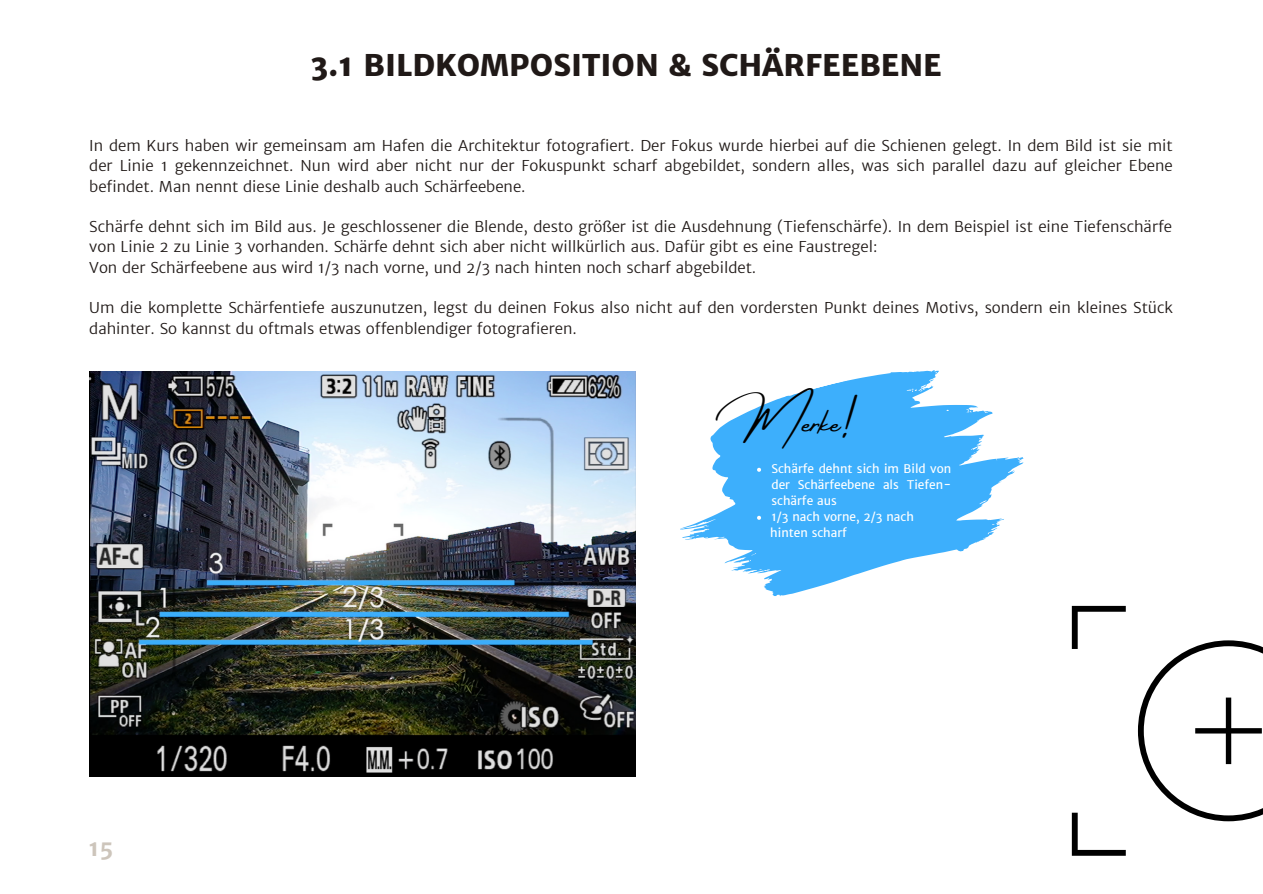
<style>
.page{position:relative;width:1263px;height:894px;background:#fff}
.page>*{position:absolute;margin:0;border:0;box-sizing:border-box;transform-origin:0 0}
.t1{font:33px "Amsterdam Four";color:#000}
.t2{font:800 30px "Merriweather Sans";color:#201917}
.t3{font:700 22.2px "Merriweather Sans";color:#cdc5bb}
.t4{font:300 15px/20.2px "Merriweather Sans";color:#201917}
.t5{font:12px/16px "Merriweather Sans";color:#fff}
</style>
<div class="page">
<img style="left:89px;top:371px;width:547px;height:405px">
<svg style="left:680px;top:370px;width:344px;height:227px;fill:#3daffc"></svg>
<svg style="left:757px;top:467px;width:4px;height:4px"></svg>
<svg style="left:757px;top:515px;width:4px;height:4px"></svg>
<svg style="left:1138px;top:640px;width:125px;height:181px"></svg>
<svg style="left:1072px;top:605px;width:54px;height:43px"></svg>
<svg style="left:1072px;top:812px;width:54px;height:43px"></svg>
<h2 class="t2" style="left:311px;top:47px;width:632px">3.1 BILDKOMPOSITION &amp; SCHÄRFEEBENE</h2>
<p class="t4" style="left:89px;top:136px;width:1085px;text-align:justify">In dem Kurs haben wir gemeinsam am Hafen die Architektur fotografiert. Der Fokus wurde hierbei auf die Schienen gelegt. In dem Bild ist sie mit der Linie 1 gekennzeichnet. Nun wird aber nicht nur der Fokuspunkt scharf abgebildet, sondern alles, was sich parallel dazu auf gleicher Ebene befindet. Man nennt diese Linie deshalb auch Schärfeebene.</p>
<p class="t4" style="left:89px;top:217px;width:1084px">Schärfe dehnt sich im Bild aus. Je geschlossener die Blende, desto größer ist die Ausdehnung (Tiefenschärfe). In dem Beispiel ist eine Tiefenschärfe von Linie 2 zu Linie 3 vorhanden. Schärfe dehnt sich aber nicht willkürlich aus. Dafür gibt es eine Faustregel:<br>Von der Schärfeebene aus wird 1/3 nach vorne, und 2/3 nach hinten noch scharf abgebildet.</p>
<p class="t4" style="left:89px;top:298px;width:1085px">Um die komplette Schärfentiefe auszunutzen, legst du deinen Fokus also nicht auf den vordersten Punkt deines Motivs, sondern ein kleines Stück dahinter. So kannst du oftmals etwas offenblendiger fotografieren.</p>
<h1 class="t1" style="left:742px;top:404px;width:107px">Merke!</h1>
<h3 class="t3" style="left:89px;top:833px;width:26px">15</h3>
<p class="t5" style="left:770px;top:460px;width:183px">Schärfe dehnt sich im Bild von der Schärfeebene als Tiefen&shy;schärfe aus<br>1/3 nach vorne, 2/3 nach hinten scharf</p>
</div>
